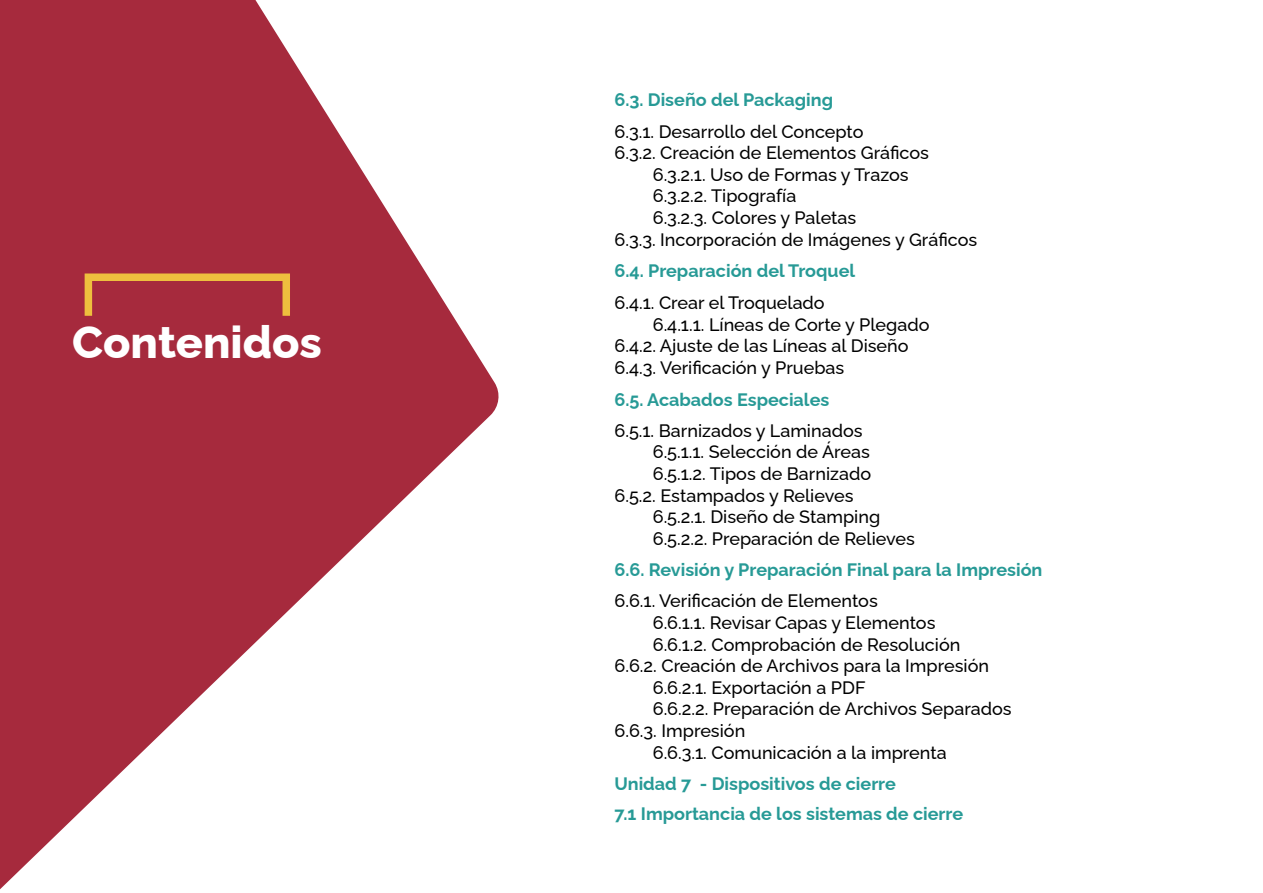
<style>
.page{position:relative;width:1263px;height:893px;background:#fff}
.page>*{position:absolute;margin:0;border:0;box-sizing:border-box;transform-origin:0 0}
.t1{font:800 45px "Raleway";color:#fff}
.t2{font:500 18px "Raleway";color:#000}
.t3{font:700 18px "Raleway";color:#279a96}
</style>
<div class="page">
<svg style="left:0;top:0;width:499px;height:890px;fill:#a62a3d"></svg>
<div style="left:85px;top:273px;width:205px;height:47px;border:8px solid #eebf3e"></div>
<p class="t1" style="left:72px;top:306px;width:251px">Contenidos</p>
<p class="t3" style="left:614px;top:85px;width:220px">6.3. Diseño del Packaging</p>
<p class="t2" style="left:614px;top:117px;width:251px">6.3.1. Desarrollo del Concepto</p>
<p class="t2" style="left:614px;top:138px;width:316px">6.3.2. Creación de Elementos Gráficos</p>
<p class="t2" style="left:653px;top:160px;width:257px">6.3.2.1. Uso de Formas y Trazos</p>
<p class="t2" style="left:653px;top:182px;width:145px">6.3.2.2. Tipografía</p>
<p class="t2" style="left:653px;top:203px;width:205px">6.3.2.3. Colores y Paletas</p>
<p class="t2" style="left:614px;top:225px;width:364px">6.3.3. Incorporación de Imágenes y Gráficos</p>
<p class="t3" style="left:614px;top:257px;width:242px">6.4. Preparación del Troquel</p>
<p class="t2" style="left:614px;top:288px;width:212px">6.4.1. Crear el Troquelado</p>
<p class="t2" style="left:653px;top:310px;width:278px">6.4.1.1. Líneas de Corte y Plegado</p>
<p class="t2" style="left:614px;top:332px;width:296px">6.4.2. Ajuste de las Líneas al Diseño</p>
<p class="t2" style="left:614px;top:353px;width:231px">6.4.3. Verificación y Pruebas</p>
<p class="t3" style="left:614px;top:385px;width:216px">6.5. Acabados Especiales</p>
<p class="t2" style="left:614px;top:416px;width:250px">6.5.1. Barnizados y Laminados</p>
<p class="t2" style="left:653px;top:438px;width:219px">6.5.1.1. Selección de Áreas</p>
<p class="t2" style="left:653px;top:459px;width:220px">6.5.1.2. Tipos de Barnizado</p>
<p class="t2" style="left:614px;top:481px;width:241px">6.5.2. Estampados y Relieves</p>
<p class="t2" style="left:653px;top:502px;width:229px">6.5.2.1. Diseño de Stamping</p>
<p class="t2" style="left:653px;top:524px;width:264px">6.5.2.2. Preparación de Relieves</p>
<p class="t3" style="left:614px;top:555px;width:429px">6.6. Revisión y Preparación Final para la Impresión</p>
<p class="t2" style="left:614px;top:587px;width:265px">6.6.1. Verificación de Elementos</p>
<p class="t2" style="left:653px;top:608px;width:284px">6.6.1.1. Revisar Capas y Elementos</p>
<p class="t2" style="left:653px;top:630px;width:309px">6.6.1.2. Comprobación de Resolución</p>
<p class="t2" style="left:614px;top:651px;width:376px">6.6.2. Creación de Archivos para la Impresión</p>
<p class="t2" style="left:653px;top:673px;width:214px">6.6.2.1. Exportación a PDF</p>
<p class="t2" style="left:653px;top:695px;width:360px">6.6.2.2. Preparación de Archivos Separados</p>
<p class="t2" style="left:614px;top:716px;width:132px">6.6.3. Impresión</p>
<p class="t2" style="left:653px;top:738px;width:295px">6.6.3.1. Comunicación a la imprenta</p>
<p class="t3" style="left:614px;top:770px;width:283px">Unidad 7 - Dispositivos de cierre</p>
<p class="t3" style="left:614px;top:799px;width:350px">7.1 Importancia de los sistemas de cierre</p>
</div>
